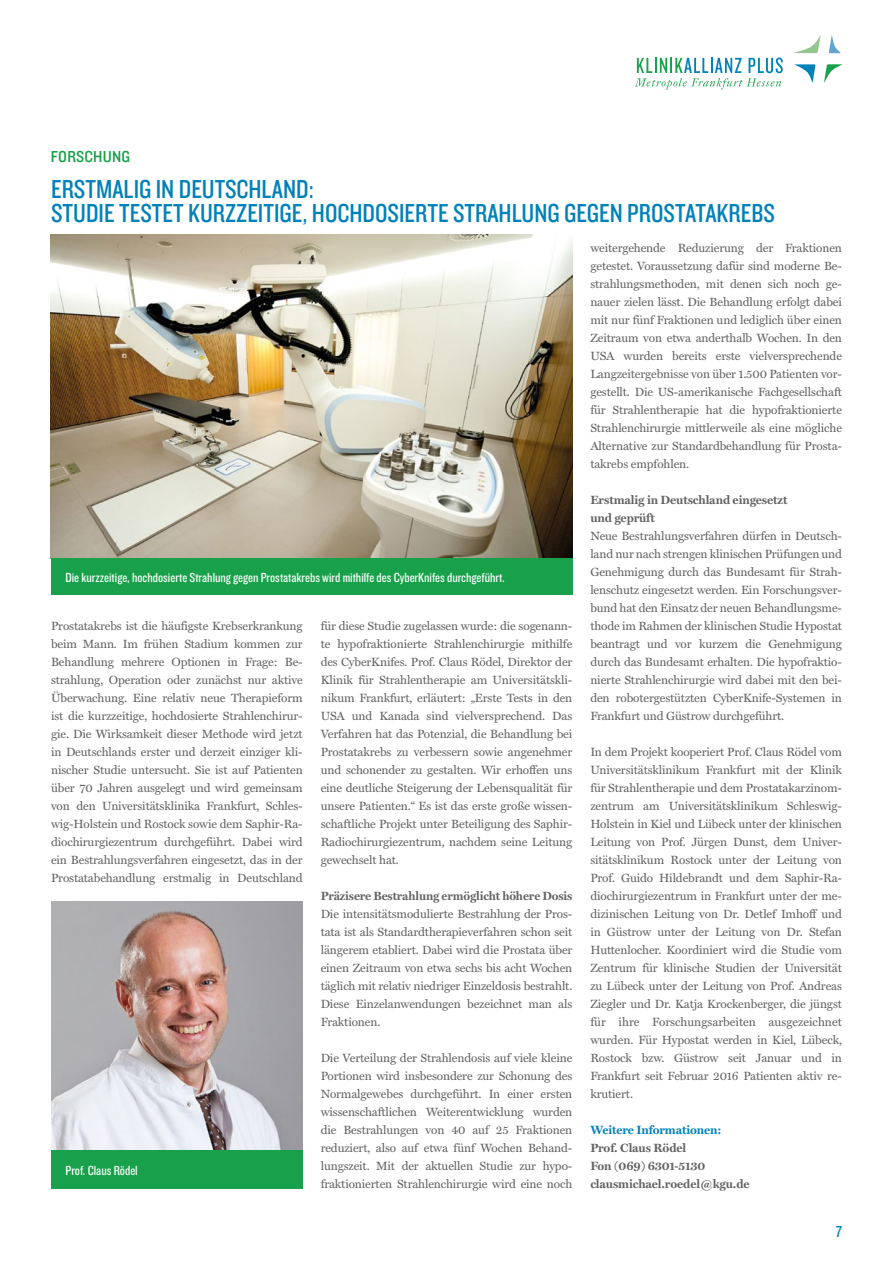
<style>
.page{position:relative;width:893px;height:1263px;background:#fff}
.page>*{position:absolute;margin:0;border:0;box-sizing:border-box;transform-origin:0 0}
.t1{font:27px/24px "Knockout 29 Junior Ltweight";color:#0081ba}
.t2{font:16.5px "Knockout 30 Junior Welterwt";letter-spacing:.015em;color:#18a14a}
.t3{font:16.5px "Knockout 29 Junior Ltweight";color:#0081ba}
.t4{font:13.65px "Knockout 29 Junior Ltweight";color:#fff}
.t5{font:12px/18px "Miller Text";letter-spacing:-.01em;color:#646363;text-align:justify}
.t6{font:700 12px/18px "Miller Text";letter-spacing:-.01em;color:#646363}
.t7{font:700 12px "Miller Text";letter-spacing:-.01em;color:#0081ba}
</style>
<div class="page">
<svg style="left:824px;top:64px;width:18px;height:19px"></svg>
<svg style="left:829px;top:35px;width:12px;height:18px"></svg>
<svg style="left:794px;top:35px;width:27px;height:18px"></svg>
<svg style="left:794px;top:64px;width:21px;height:19px"></svg>
<svg style="left:635px;top:58px;width:148px;height:32px"></svg>
<img style="left:51px;top:234px;width:521px;height:324px">
<div style="left:51px;top:558px;width:521px;height:36px;background:#18a14a"></div>
<img style="left:51px;top:901px;width:252px;height:250px">
<div style="left:51px;top:1151px;width:252px;height:38px;background:#18a14a"></div>
<h2 class="t2" style="left:51px;top:145px;width:81px">FORSCHUNG</h2>
<h1 class="t1" style="left:51px;top:176px;width:725px">ERSTMALIG IN DEUTSCHLAND:<br>STUDIE TESTET KURZZEITIGE, HOCHDOSIERTE STRAHLUNG GEGEN PROSTATAKREBS</h1>
<p class="t4" style="left:65px;top:568px;width:441px">Die kurzzeitige, hochdosierte Strahlung gegen Prostatakrebs wird mithilfe des CyberKnifes durchgeführt.</p>
<p class="t5" style="left:51px;top:617px;width:253px">Prostatakrebs ist die häufigste Krebserkrankung beim Mann. Im frühen Stadium kommen zur Behandlung mehrere Optionen in Frage: Be&shy;strahlung, Operation oder zunächst nur aktive Überwachung. Eine relativ neue Therapieform ist die kurzzeitige, hochdosierte Strahlenchirur&shy;gie. Die Wirksamkeit dieser Methode wird jetzt in Deutschlands erster und derzeit einziger kli&shy;nischer Studie untersucht. Sie ist auf Patienten über 70 Jahren ausgelegt und wird gemeinsam von den Universitätsklinika Frankfurt, Schles&shy;wig-Holstein und Rostock sowie dem Saphir-Ra&shy;diochirurgiezentrum durchgeführt. Dabei wird ein Bestrahlungsverfahren eingesetzt, das in der Prostatabehandlung erstmalig in Deutschland</p>
<p class="t5" style="left:321px;top:617px;width:253px">für diese Studie zugelassen wurde: die sogenann&shy;te hypofraktionierte Strahlenchirurgie mithilfe des CyberKnifes. Prof. Claus Rödel, Direktor der Klinik für Strahlentherapie am Universitätskli&shy;nikum Frankfurt, erläutert: „Erste Tests in den USA und Kanada sind vielversprechend. Das Verfahren hat das Potenzial, die Behandlung bei Prostatakrebs zu verbessern sowie angenehmer und schonender zu gestalten. Wir erhoffen uns eine deutliche Steigerung der Lebensqualität für unsere Patienten.“ Es ist das erste große wissen&shy;schaftliche Projekt unter Beteiligung des Saphir-Radiochirurgiezentrum, nachdem seine Leitung gewechselt hat.</p>
<p class="t6" style="left:321px;top:887px;width:253px">Präzisere Bestrahlung ermöglicht höhere Dosis</p>
<p class="t5" style="left:321px;top:905px;width:253px">Die intensitätsmodulierte Bestrahlung der Pros&shy;tata ist als Standardtherapieverfahren schon seit längerem etabliert. Dabei wird die Prostata über einen Zeitraum von etwa sechs bis acht Wochen täglich mit relativ niedriger Einzeldosis bestrahlt.<br>Diese Einzelanwendungen bezeichnet man als Fraktionen.</p>
<p class="t5" style="left:321px;top:1049px;width:253px">Die Verteilung der Strahlendosis auf viele kleine Portionen wird insbesondere zur Schonung des Normalgewebes durchgeführt. In einer ersten wissenschaftlichen Weiterentwicklung wurden die Bestrahlungen von 40 auf 25 Fraktionen reduziert, also auf etwa fünf Wochen Behand&shy;lungszeit. Mit der aktuellen Studie zur hypo&shy;fraktionierten Strahlenchirurgie wird eine noch</p>
<p class="t4" style="left:66px;top:1162px;width:74px">Prof. Claus Rödel</p>
<p class="t5" style="left:590px;top:239px;width:253px">weitergehende Reduzierung der Fraktionen getestet. Voraussetzung dafür sind moderne Be&shy;strahlungsmethoden, mit denen sich noch ge&shy;nauer zielen lässt. Die Behandlung erfolgt dabei mit nur fünf Fraktionen und lediglich über einen Zeitraum von etwa anderthalb Wochen. In den USA wurden bereits erste vielversprechende Langzeitergebnisse von über 1.500 Patienten vor&shy;gestellt. Die US-amerikanische Fachgesellschaft für Strahlentherapie hat die hypofraktionierte Strahlenchirurgie mittlerweile als eine mögliche Alternative zur Standardbehandlung für Prosta&shy;takrebs empfohlen.</p>
<p class="t6" style="left:590px;top:491px;width:199px">Erstmalig in Deutschland eingesetzt und geprüft</p>
<p class="t5" style="left:590px;top:527px;width:253px">Neue Bestrahlungsverfahren dürfen in Deutsch&shy;land nur nach strengen klinischen Prüfungen und Genehmigung durch das Bundesamt für Strah&shy;lenschutz eingesetzt werden. Ein Forschungsver&shy;bund hat den Einsatz der neuen Behandlungsme&shy;thode im Rahmen der klinischen Studie Hypostat beantragt und vor kurzem die Genehmigung durch das Bundesamt erhalten. Die hypofraktio&shy;nierte Strahlenchirurgie wird dabei mit den bei&shy;den robotergestützten CyberKnife-Systemen in Frankfurt und Güstrow durchgeführt.</p>
<p class="t5" style="left:590px;top:743px;width:253px">In dem Projekt kooperiert Prof. Claus Rödel vom Universitätsklinikum Frankfurt mit der Klinik für Strahlentherapie und dem Prostatakarzinom&shy;zentrum am Universitätsklinikum Schleswig-Holstein in Kiel und Lübeck unter der klinischen Leitung von Prof. Jürgen Dunst, dem Univer&shy;sitätsklinikum Rostock unter der Leitung von Prof. Guido Hildebrandt und dem Saphir-Ra&shy;diochirurgiezentrum in Frankfurt unter der me&shy;dizinischen Leitung von Dr. Detlef Imhoff und in Güstrow unter der Leitung von Dr. Stefan Huttenlocher. Koordiniert wird die Studie vom Zentrum für klinische Studien der Universität zu Lübeck unter der Leitung von Prof. Andreas Ziegler und Dr. Katja Krockenberger, die jüngst für ihre Forschungsarbeiten ausgezeichnet wurden. Für Hypostat werden in Kiel, Lübeck, Rostock bzw. Güstrow seit Januar und in Frankfurt seit Februar 2016 Patienten aktiv re&shy;krutiert.</p>
<p class="t7" style="left:590px;top:1123px;width:133px">Weitere Informationen:</p>
<p class="t6" style="left:590px;top:1139px;width:161px">Prof. Claus Rödel<br>Fon (069) 6301-5130 clausmichael.roedel@kgu.de</p>
<h2 class="t3" style="left:836px;top:1221px;width:8px">7</h2>
</div>
